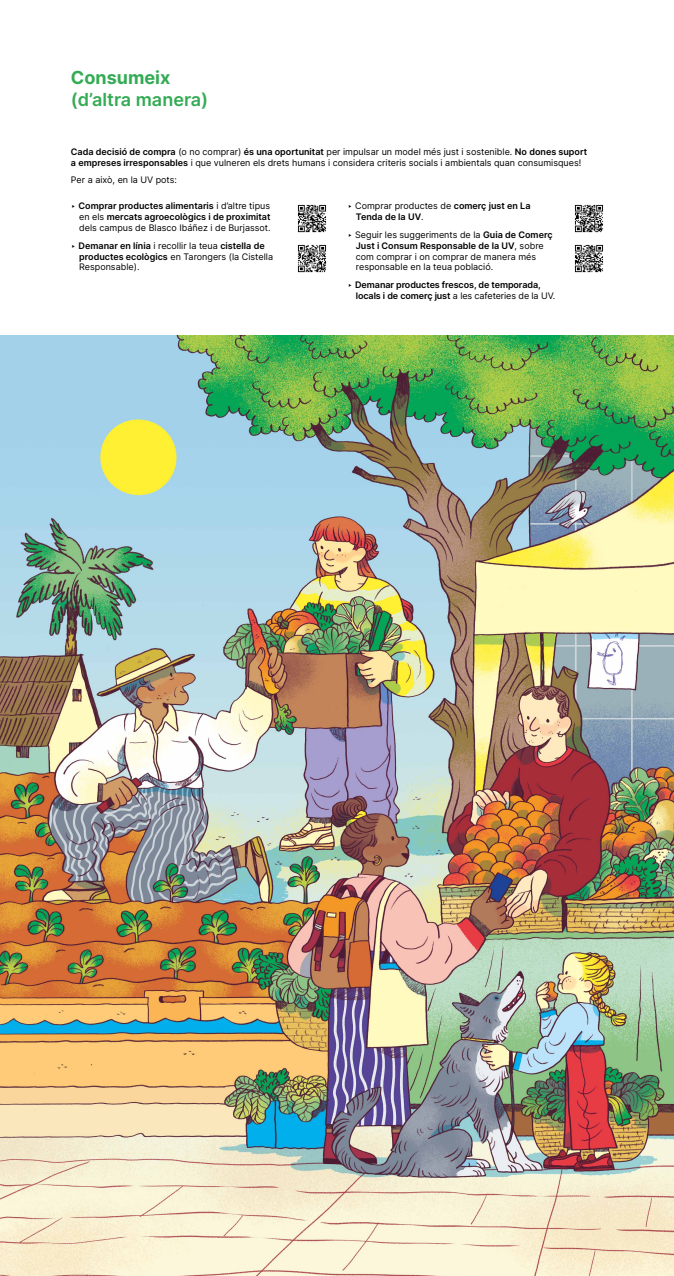
<style>
.page{position:relative;width:674px;height:1276px;background:#fff}
.page>*{position:absolute;margin:0;border:0;box-sizing:border-box;transform-origin:0 0}
.t1{font:600 18px "Inter";color:#34ab54}
.t2{font:700 18px "Inter";color:#34ab54}
.t3{font:9px/10.8px "Inter";color:#000}
.t4{font:600 9px/10.8px "Inter";color:#000}
.s1{font-weight:600}
.s2{font-weight:400}
</style>
<div class="page">
<img style="left:0;top:335px;width:673px;height:941px">
<img style="left:298px;top:204px;width:28px;height:28px">
<img style="left:298px;top:244px;width:28px;height:28px">
<img style="left:574px;top:204px;width:28px;height:28px">
<img style="left:574px;top:244px;width:28px;height:28px">
<h1 class="t2" style="left:71px;top:64px;width:101px">Consumeix</h1>
<h1 class="t1" style="left:71px;top:86px;width:139px">(d’altra manera)</h1>
<p class="t3" style="left:71px;top:146px;width:517px"><span class="s1">Cada decisió de compra</span> (o no comprar) <span class="s1">és una oportunitat</span> per impulsar un model més just i sostenible. <span class="s1">No dones suport a empreses irresponsables</span> i que vulneren els drets humans i considera criteris socials i ambientals quan consumisques!</p>
<p class="t3" style="left:71px;top:175px;width:107px">Per a això, en la UV pots:</p>
<p class="t4" style="left:79px;top:200px;width:193px;text-align:justify;text-indent:-8px"><span class="s2">‣</span> Comprar productes alimentaris <span class="s2">i d’altre tipus en els</span> mercats agroecològics i de proximitat <span class="s2">dels campus de Blasco Ibáñez i de Burjassot.</span></p>
<p class="t3" style="left:79px;top:240px;width:195px;text-indent:-8px">‣ <span class="s1">Demanar en línia</span> i recollir la teua <span class="s1">cistella de productes ecològics</span> en Tarongers (la Cistella<br>Responsable).</p>
<p class="t4" style="left:355px;top:200px;width:176px;text-indent:-8px"><span class="s2">‣ Comprar productes de</span> comerç just en La<br>Tenda de la UV<span class="s2">.</span></p>
<p class="t3" style="left:355px;top:229px;width:198px;text-indent:-8px">‣ Seguir les suggeriments de la <span class="s1">Guia de Comerç Just i Consum Responsable de la UV</span>, sobre com comprar i on comprar de manera més responsable en la teua població.</p>
<p class="t4" style="left:355px;top:279px;width:201px;text-indent:-8px"><span class="s2">‣</span> Demanar productes frescos, de temporada, locals i de comerç just <span class="s2">a les cafeteries de la UV.</span></p>
</div>
